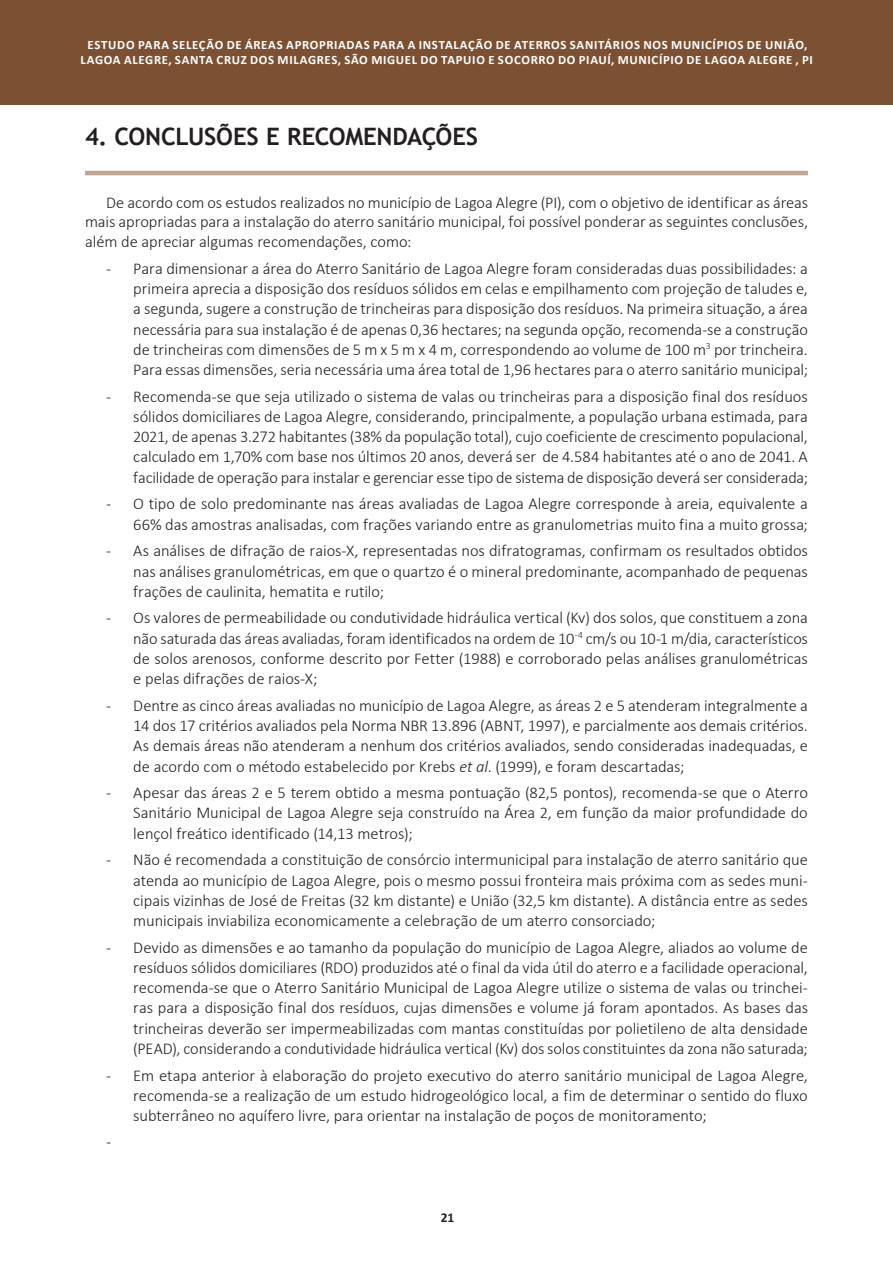
<style>
.page{position:relative;width:893px;height:1263px;background:#fff}
.page>*{position:absolute;margin:0;border:0;box-sizing:border-box;transform-origin:0 0}
.t1{font:700 24px "Trebuchet MS";letter-spacing:-.01em;color:#231f20}
.t2{font:300 16.5px/20.2px "Calibri";letter-spacing:-.005em;color:#231f20;text-align:justify}
.t3{font:700 13.5px "Calibri";color:#231f20}
.t4{font:700 12.75px/15.3px "Calibri";letter-spacing:.05em;color:#fff;text-align:center}
.s1{font-style:italic}
</style>
<div class="page">
<div style="left:0;top:0;width:893px;height:105px;background:#7c5133"></div>
<hr style="left:85px;top:171px;width:723px;height:4px;background:#bfa794">
<p class="t4" style="left:81px;top:37px;width:734px">ESTUDO PARA SELEÇÃO DE ÁREAS APROPRIADAS PARA A INSTALAÇÃO DE ATERROS SANITÁRIOS NOS MUNICÍPIOS DE UNIÃO,<br>LAGOA ALEGRE, SANTA CRUZ DOS MILAGRES, SÃO MIGUEL DO TAPUIO E SOCORRO DO PIAUÍ, MUNICÍPIO DE LAGOA ALEGRE , PI</p>
<h1 class="t1" style="left:85px;top:122px;width:395px">4. CONCLUSÕES E RECOMENDAÇÕES</h1>
<p class="t2" style="left:85px;top:192px;width:724px;line-height:19.8px;text-indent:21px">De acordo com os estudos realizados no município de Lagoa Alegre (PI), com o objetivo de identificar as áreas mais apropriadas para a instalação do aterro sanitário municipal, foi possível ponderar as seguintes conclusões, além de apreciar algumas recomendações, como:</p>
<p class="t2" style="left:133px;top:258px;width:676px;text-indent:-27px">- Para dimensionar a área do Aterro Sanitário de Lagoa Alegre foram consideradas duas possibilidades: a primeira aprecia a disposição dos resíduos sólidos em celas e empilhamento com projeção de taludes e, a segunda, sugere a construção de trincheiras para disposição dos resíduos. Na primeira situação, a área necessária para sua instalação é de apenas 0,36 hectares; na segunda opção, recomenda-se a construção de trincheiras com dimensões de 5 m x 5 m x 4 m, correspondendo ao volume de 100 m<sup>3</sup> por trincheira.<br>Para essas dimensões, seria necessária uma área total de 1,96 hectares para o aterro sanitário municipal;</p>
<p class="t2" style="left:133px;top:386px;width:676px;text-indent:-27px">- Recomenda-se que seja utilizado o sistema de valas ou trincheiras para a disposição final dos resíduos sólidos domiciliares de Lagoa Alegre, considerando, principalmente, a população urbana estimada, para 2021, de apenas 3.272 habitantes (38% da população total), cujo coeficiente de crescimento populacional, calculado em 1,70% com base nos últimos 20 anos, deverá ser de 4.584 habitantes até o ano de 2041. A facilidade de operação para instalar e gerenciar esse tipo de sistema de disposição deverá ser considerada;</p>
<p class="t2" style="left:106px;top:494px;width:703px;text-align:right">- O tipo de solo predominante nas áreas avaliadas de Lagoa Alegre corresponde à areia, equivalente a<br>66% das amostras analisadas, com frações variando entre as granulometrias muito fina a muito grossa;</p>
<p class="t2" style="left:133px;top:540px;width:676px;text-indent:-27px">- As análises de difração de raios-X, representadas nos difratogramas, confirmam os resultados obtidos nas análises granulométricas, em que o quartzo é o mineral predominante, acompanhado de pequenas frações de caulinita, hematita e rutilo;</p>
<p class="t2" style="left:133px;top:608px;width:676px;text-indent:-27px">- Os valores de permeabilidade ou condutividade hidráulica vertical (Kv) dos solos, que constituem a zona não saturada das áreas avaliadas, foram identificados na ordem de 10<sup>-4</sup> cm/s ou 10-1 m/dia, característicos de solos arenosos, conforme descrito por Fetter (1988) e corroborado pelas análises granulométricas e pelas difrações de raios-X;</p>
<p class="t2" style="left:133px;top:695px;width:676px;text-indent:-27px">- Dentre as cinco áreas avaliadas no município de Lagoa Alegre, as áreas 2 e 5 atenderam integralmente a 14 dos 17 critérios avaliados pela Norma NBR 13.896 (ABNT, 1997), e parcialmente aos demais critérios.<br>As demais áreas não atenderam a nenhum dos critérios avaliados, sendo consideradas inadequadas, e de acordo com o método estabelecido por Krebs <span class="s1">et al</span>. (1999), e foram descartadas;</p>
<p class="t2" style="left:133px;top:782px;width:676px;text-indent:-27px">- Apesar das áreas 2 e 5 terem obtido a mesma pontuação (82,5 pontos), recomenda-se que o Aterro Sanitário Municipal de Lagoa Alegre seja construído na Área 2, em função da maior profundidade do lençol freático identificado (14,13 metros);</p>
<p class="t2" style="left:133px;top:849px;width:676px;text-indent:-27px">- Não é recomendada a constituição de consórcio intermunicipal para instalação de aterro sanitário que atenda ao município de Lagoa Alegre, pois o mesmo possui fronteira mais próxima com as sedes muni&shy;cipais vizinhas de José de Freitas (32 km distante) e União (32,5 km distante). A distância entre as sedes municipais inviabiliza economicamente a celebração de um aterro consorciado;</p>
<p class="t2" style="left:133px;top:937px;width:676px;text-indent:-27px">- Devido as dimensões e ao tamanho da população do município de Lagoa Alegre, aliados ao volume de resíduos sólidos domiciliares (RDO) produzidos até o final da vida útil do aterro e a facilidade operacional, recomenda-se que o Aterro Sanitário Municipal de Lagoa Alegre utilize o sistema de valas ou trinchei&shy;ras para a disposição final dos resíduos, cujas dimensões e volume já foram apontados. As bases das trincheiras deverão ser impermeabilizadas com mantas constituídas por polietileno de alta densidade (PEAD), considerando a condutividade hidráulica vertical (Kv) dos solos constituintes da zona não saturada;</p>
<p class="t2" style="left:133px;top:1065px;width:676px;text-indent:-27px">- Em etapa anterior à elaboração do projeto executivo do aterro sanitário municipal de Lagoa Alegre, recomenda-se a realização de um estudo hidrogeológico local, a fim de determinar o sentido do fluxo subterrâneo no aquífero livre, para orientar na instalação de poços de monitoramento;</p>
<p class="t2" style="left:106px;top:1131px;width:7px">-</p>
<p class="t3" style="left:441px;top:1208px;width:15px">21</p>
</div>
